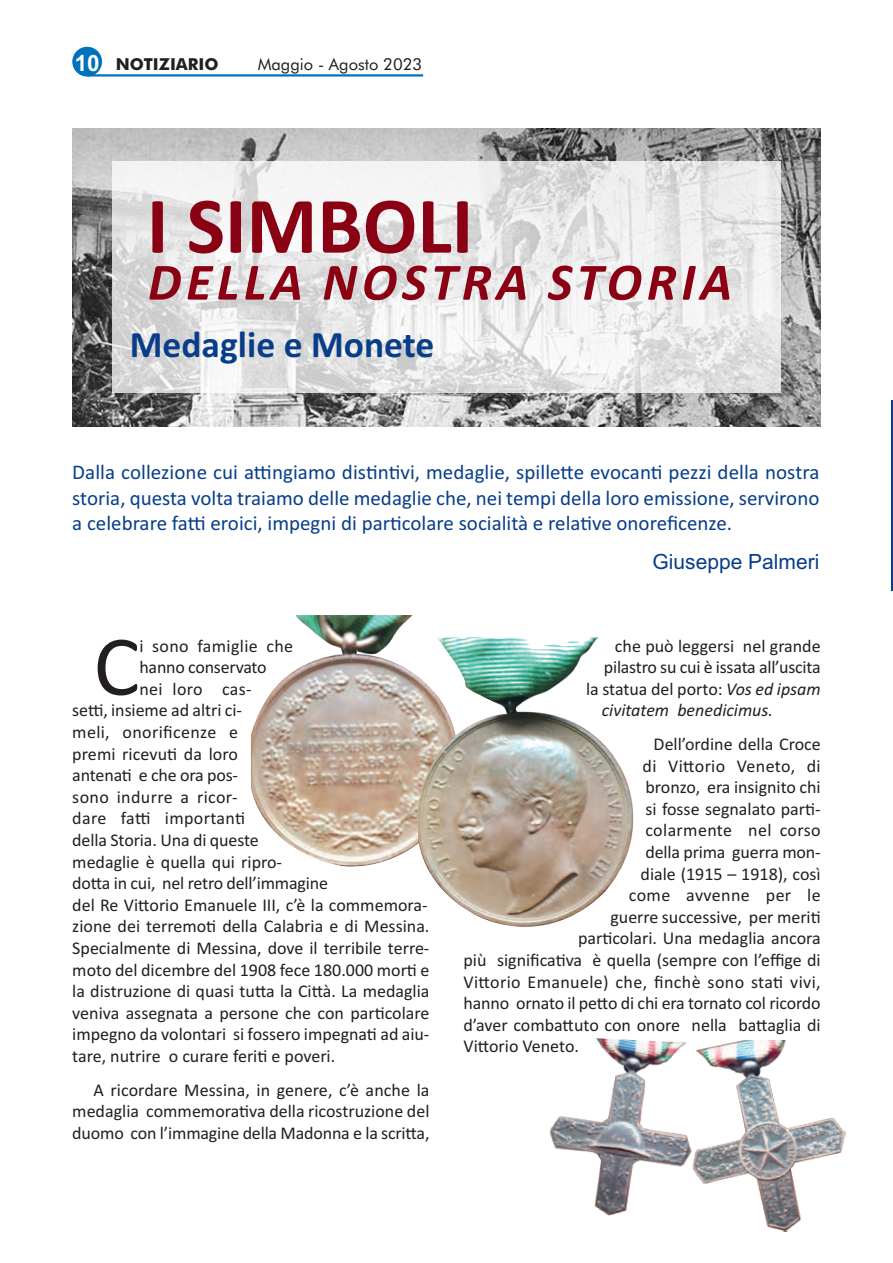
<style>
.page{position:relative;width:893px;height:1263px;background:#fff}
.page>*{position:absolute;margin:0;border:0;box-sizing:border-box;transform-origin:0 0}
.t1{font:86.4px "Calibri";color:#231f20}
.t2{font:700 81px "Calibri";color:#890113}
.t3{font:italic 700 52.95px "Calibri";letter-spacing:.09em;color:#890113}
.t4{font:700 37.5px "Calibri";color:#083e89}
.t5{font:21px/25.2px "Calibri";color:#083e89;text-align:justify}
.t6{font:21px "Arial";color:#083e89}
.t7{font:18px/21.6px "Calibri";color:#231f20;text-align:justify}
.t8{font:18px "Calibri";letter-spacing:.02em;color:#231f20}
.t9{font:italic 18px "Calibri";color:#231f20}
.t10{font:16.5px "Futura BT";color:#231f20}
.t11{font:700 16.5px "Futura BT";color:#231f20}
.s1{font-family:"Arial";font-size:22.5px;color:#fff}
.s2{font-style:italic}
</style>
<div class="page">
<hr style="left:892px;top:400px;width:1px;height:191px;background:#083e89">
<img style="left:549px;top:1038px;width:117px;height:178px">
<img style="left:666px;top:1040px;width:181px;height:192px">
<hr style="left:87px;top:74px;width:336px;height:3px;background:#0072bc">
<div style="left:72px;top:47px;width:30px;height:30px;background:#0072bc;border-radius:50%"></div>
<img style="left:72px;top:129px;width:749px;height:297px">
<div style="left:112px;top:162px;width:669px;height:231px;background:#fff;opacity:.76"></div>
<img style="left:251px;top:615px;width:166px;height:252px">
<img style="left:417px;top:637px;width:217px;height:290px">
<p class="t11" style="left:75px;top:55px;width:145px"><span class="s1">10</span> NOTIZIARIO</p>
<p class="t10" style="left:258px;top:55px;width:166px">Maggio - Agosto 2023</p>
<h2 class="t2" style="left:147px;top:177px;width:328px">I SIMBOLI</h2>
<h3 class="t3" style="left:148px;top:250px;width:586px">DELLA NOSTRA STORIA</h3>
<h3 class="t4" style="left:130px;top:322px;width:306px">Medaglie e Monete</h3>
<p class="t5" style="left:72px;top:460px;width:749px">Dalla collezione cui attingiamo distintivi, medaglie, spillette evocanti pezzi della nostra storia, questa volta traiamo delle medaglie che, nei tempi della loro emissione, servirono a celebrare fatti eroici, impegni di particolare socialità e relative onoreficenze.</p>
<p class="t6" style="left:652px;top:549px;width:168px">Giuseppe Palmeri</p>
<h1 class="t1" style="left:94px;top:614px;width:48px">C</h1>
<p class="t8" style="left:139px;top:635px;width:155px">i sono famiglie che</p>
<p class="t7" style="left:139px;top:656px;width:129px">hanno conservato</p>
<p class="t8" style="left:139px;top:678px;width:114px">nei loro cas-</p>
<p class="t7" style="left:72px;top:699px;width:171px">setti, insieme ad altri ci-</p>
<p class="t8" style="left:72px;top:721px;width:167px">meli, onorificenze e</p>
<p class="t7" style="left:72px;top:743px;width:167px">premi ricevuti da loro</p>
<p class="t7" style="left:72px;top:764px;width:167px">antenati e che ora pos-</p>
<p class="t8" style="left:72px;top:786px;width:167px">sono indurre a ricor-</p>
<p class="t8" style="left:72px;top:808px;width:174px">dare fatti importanti</p>
<p class="t7" style="left:72px;top:829px;width:188px">della Storia. Una di queste</p>
<p class="t7" style="left:72px;top:851px;width:211px">medaglie è quella qui ripro-</p>
<p class="t7" style="left:72px;top:872px;width:257px">dotta in cui, nel retro dell’immagine</p>
<p class="t7" style="left:72px;top:894px;width:357px">del Re Vittorio Emanuele III, c’è la commemora-</p>
<p class="t7" style="left:72px;top:915px;width:359px">zione dei terremoti della Calabria e di Messina.</p>
<p class="t7" style="left:72px;top:937px;width:359px">Specialmente di Messina, dove il terribile terre-</p>
<p class="t7" style="left:72px;top:959px;width:359px">moto del dicembre del 1908 fece 180.000 morti e</p>
<p class="t7" style="left:72px;top:980px;width:359px">la distruzione di quasi tutta la Città. La medaglia</p>
<p class="t7" style="left:72px;top:1002px;width:359px">veniva assegnata a persone che con particolare</p>
<p class="t7" style="left:72px;top:1023px;width:359px">impegno da volontari si fossero impegnati ad aiu-</p>
<p class="t7" style="left:72px;top:1045px;width:264px">tare, nutrire o curare feriti e poveri.</p>
<p class="t7" style="left:72px;top:1079px;width:359px;text-indent:21px">A ricordare Messina, in genere, c’è anche la medaglia commemorativa della ricostruzione del duomo con l’immagine della Madonna e la scritta,</p>
<p class="t7" style="left:615px;top:635px;width:207px">che può leggersi nel grande</p>
<p class="t7" style="left:604px;top:656px;width:218px">pilastro su cui è issata all’uscita</p>
<p class="t7" style="left:586px;top:678px;width:236px">la statua del porto: <span class="s2">Vos ed ipsam</span></p>
<p class="t9" style="left:602px;top:700px;width:173px">civitatem benedicimus.</p>
<p class="t7" style="left:654px;top:733px;width:169px">Dell’ordine della Croce</p>
<p class="t8" style="left:643px;top:755px;width:180px">di Vittorio Veneto, di</p>
<p class="t7" style="left:645px;top:776px;width:177px">bronzo, era insignito chi</p>
<p class="t7" style="left:645px;top:798px;width:177px">si fosse segnalato parti-</p>
<p class="t8" style="left:645px;top:820px;width:177px">colarmente nel corso</p>
<p class="t7" style="left:645px;top:841px;width:177px">della prima guerra mon-</p>
<p class="t7" style="left:640px;top:863px;width:182px">diale (1915 – 1918), così</p>
<p class="t8" style="left:629px;top:884px;width:193px">come avvenne per le</p>
<p class="t7" style="left:610px;top:906px;width:212px">guerre successive, per meriti</p>
<p class="t7" style="left:578px;top:927px;width:244px">particolari. Una medaglia ancora</p>
<p class="t7" style="left:463px;top:949px;width:359px">più significativa è quella (sempre con l’effige di</p>
<p class="t8" style="left:463px;top:971px;width:359px">Vittorio Emanuele) che, finchè sono stati vivi,</p>
<p class="t7" style="left:463px;top:992px;width:359px">hanno ornato il petto di chi era tornato col ricordo</p>
<p class="t7" style="left:463px;top:1014px;width:359px">d’aver combattuto con onore nella battaglia di</p>
<p class="t7" style="left:463px;top:1035px;width:117px">Vittorio Veneto.</p>
</div>
